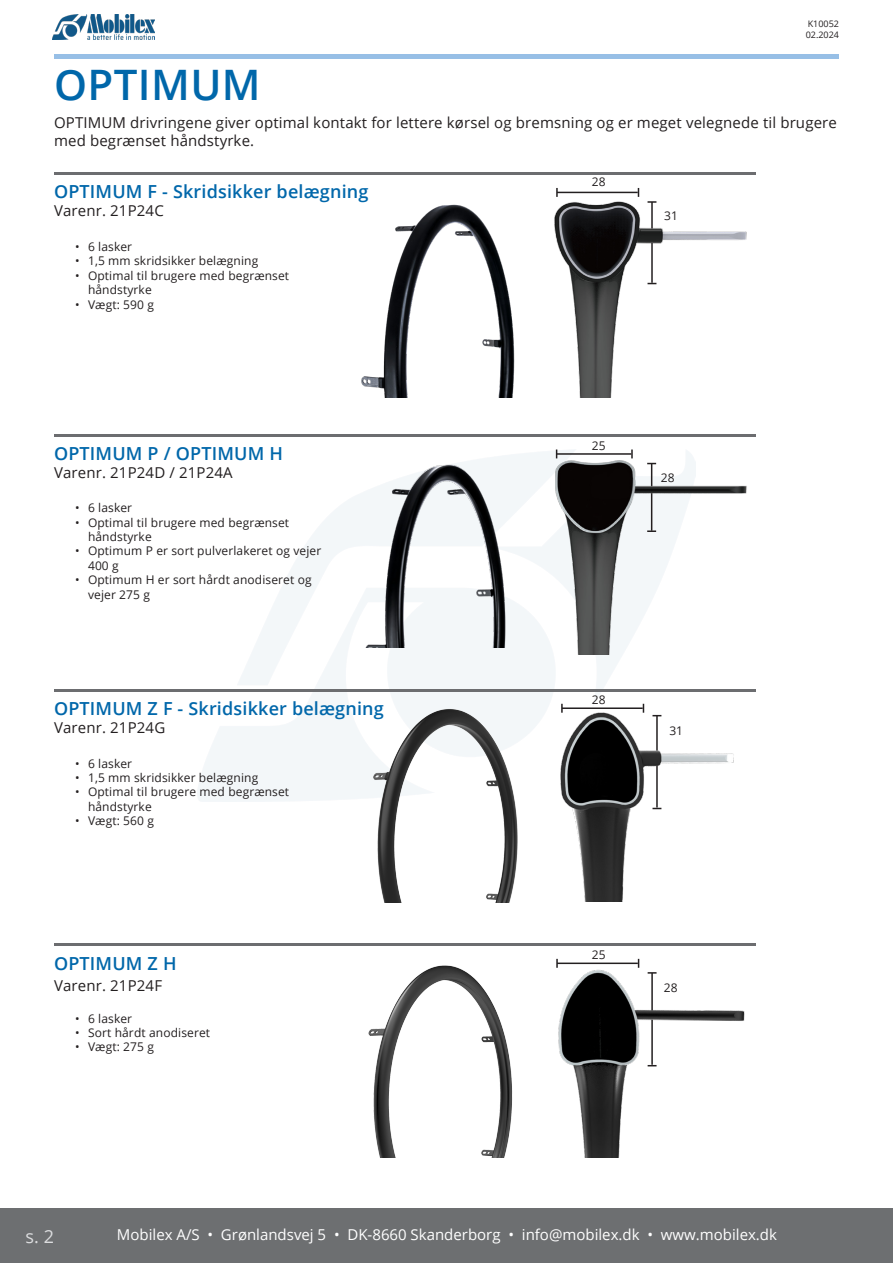
<style>
.page{position:relative;width:893px;height:1263px;background:#fff}
.page>*{position:absolute;margin:0;border:0;box-sizing:border-box;transform-origin:0 0}
.Header_1{font:600 42px "Open Sans";letter-spacing:.01em;color:#0067aa}
.Header_1-2{font:600 18px "Open Sans";letter-spacing:.01em;color:#0067aa}
.t1{font:18px "Open Sans";color:#dcdddf}
.Header_1-3{font:15px/18px "Open Sans";letter-spacing:.01em;color:#231f20}
.t2{font:15px "Open Sans";color:#fff}
.t3{font:12px/14.4px "Open Sans";letter-spacing:.01em;color:#231f20}
.t4{font:9px "Open Sans";color:#231f20}
</style>
<div class="page">
<img style="left:197px;top:452px;width:498px;height:349px">
<img style="left:53px;top:15px;width:102px;height:24px">
<img style="left:361px;top:188px;width:386px;height:209px">
<hr style="left:54px;top:434px;width:702px;height:2px;background:#6c6d70">
<img style="left:342px;top:452px;width:202px;height:195px">
<hr style="left:54px;top:689px;width:702px;height:2px;background:#6c6d70">
<img style="left:330px;top:702px;width:213px;height:200px">
<hr style="left:54px;top:944px;width:702px;height:2px;background:#6c6d70">
<img style="left:368px;top:965px;width:145px;height:192px">
<hr style="left:651px;top:202px;width:2px;height:81px;background:#231f20">
<svg style="left:647px;top:201px;width:9px;height:2px"></svg>
<hr style="left:557px;top:192px;width:81px;height:1px;background:#231f20">
<svg style="left:556px;top:188px;width:2px;height:9px"></svg>
<img style="left:556px;top:958px;width:189px;height:199px">
<img style="left:547px;top:449px;width:200px;height:205px">
<img style="left:543px;top:698px;width:191px;height:204px">
<div style="left:0;top:1209px;width:893px;height:54px;background:#6d6f71"></div>
<hr style="left:54px;top:54px;width:785px;height:4px;background:#97bfe6">
<hr style="left:54px;top:173px;width:702px;height:2px;background:#6c6d70">
<p class="t4" style="left:808px;top:17px;width:33px">K10052</p>
<p class="t4" style="left:806px;top:28px;width:35px">02.2024</p>
<p class="Header_1" style="left:54px;top:56px;width:208px">OPTIMUM</p>
<p class="Header_1-3" style="left:54px;top:113px;width:784px">OPTIMUM drivringene giver optimal kontakt for lettere kørsel og bremsning og er meget velegnede til brugere med begrænset håndstyrke.</p>
<p class="Header_1-2" style="left:54px;top:180px;width:316px">OPTIMUM F - Skridsikker belægning</p>
<p class="Header_1-3" style="left:54px;top:202px;width:111px">Varenr. 21P24C</p>
<p class="t3" style="left:75px;top:239px;width:58px">• 6 lasker</p>
<p class="t3" style="left:75px;top:253px;width:184px">• 1,5 mm skridsikker belægning</p>
<p class="t3" style="left:88px;top:268px;width:203px;text-indent:-13px">• Optimal til brugere med begrænset håndstyrke</p>
<p class="t3" style="left:75px;top:297px;width:80px">• Vægt: 590 g</p>
<p class="Header_1-2" style="left:54px;top:441px;width:230px">OPTIMUM P / OPTIMUM H</p>
<p class="Header_1-3" style="left:54px;top:463px;width:180px">Varenr. 21P24D / 21P24A</p>
<p class="t3" style="left:75px;top:500px;width:58px">• 6 lasker</p>
<p class="t3" style="left:88px;top:515px;width:203px;text-indent:-13px">• Optimal til brugere med begrænset håndstyrke</p>
<p class="t3" style="left:88px;top:544px;width:235px;text-indent:-13px">• Optimum P er sort pulverlakeret og vejer<br>400 g</p>
<p class="t3" style="left:88px;top:572px;width:225px;text-indent:-13px">• Optimum H er sort hårdt anodiseret og vejer 275 g</p>
<p class="Header_1-2" style="left:54px;top:696px;width:331px">OPTIMUM Z F - Skridsikker belægning</p>
<p class="Header_1-3" style="left:54px;top:718px;width:113px">Varenr. 21P24G</p>
<p class="t3" style="left:75px;top:756px;width:58px">• 6 lasker</p>
<p class="t3" style="left:75px;top:770px;width:184px">• 1,5 mm skridsikker belægning</p>
<p class="t3" style="left:88px;top:785px;width:203px;text-indent:-13px">• Optimal til brugere med begrænset håndstyrke</p>
<p class="t3" style="left:75px;top:813px;width:80px">• Vægt: 560 g</p>
<p class="Header_1-2" style="left:54px;top:951px;width:124px">OPTIMUM Z H</p>
<p class="Header_1-3" style="left:54px;top:977px;width:110px">Varenr. 21P24F</p>
<p class="t3" style="left:75px;top:1011px;width:58px">• 6 lasker</p>
<p class="t3" style="left:75px;top:1025px;width:136px">• Sort hårdt anodiseret</p>
<p class="t3" style="left:75px;top:1039px;width:80px">• Vægt: 275 g</p>
<p class="t3" style="left:592px;top:174px;width:15px">28</p>
<p class="t3" style="left:664px;top:208px;width:15px">31</p>
<p class="t3" style="left:592px;top:438px;width:15px">25</p>
<p class="t3" style="left:661px;top:470px;width:15px">28</p>
<p class="t3" style="left:592px;top:692px;width:15px">28</p>
<p class="t3" style="left:669px;top:723px;width:15px">31</p>
<p class="t3" style="left:592px;top:947px;width:15px">25</p>
<p class="t3" style="left:664px;top:980px;width:15px">28</p>
<h2 class="t1" style="left:26px;top:1224px;width:30px">s. 2</h2>
<p class="t2" style="left:117px;top:1225px;width:662px">Mobilex A/S • Grønlandsvej 5 • DK-8660 Skanderborg • info@mobilex.dk • www.mobilex.dk</p>
</div>
